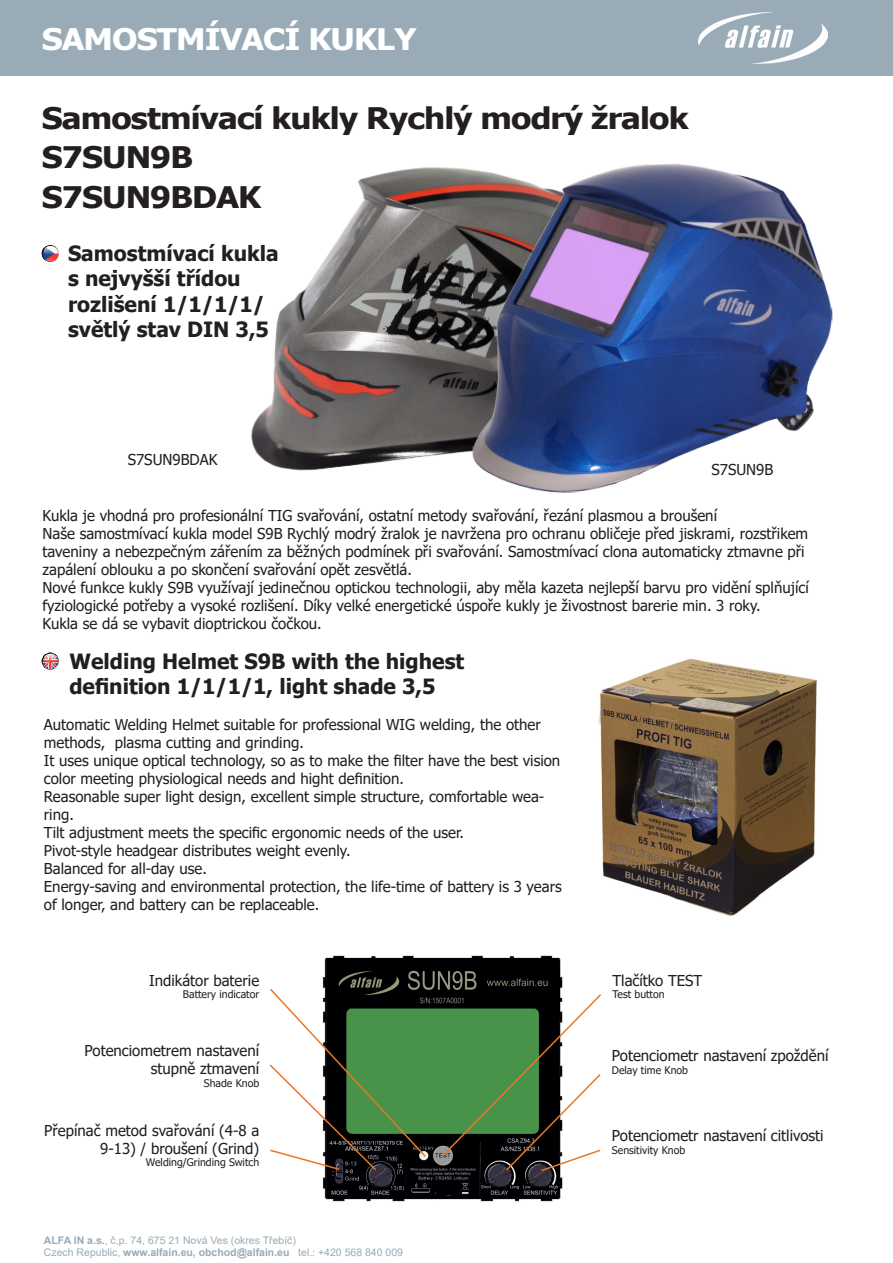
<style>
.page{position:relative;width:893px;height:1263px;background:#fff}
.page>*{position:absolute;margin:0;border:0;box-sizing:border-box;transform-origin:0 0}
.Nadpis_stroje{font:700 29.7px/39.6px "Tahoma";letter-spacing:-.025em;color:#231f20;scale:1.11 1}
.Zahlavi{font:700 29.7px "Tahoma";letter-spacing:-.025em;color:#fff;scale:1.11 1}
.Napis_stroje_malý{font:700 21px/25.2px "Tahoma";color:#231f20}
.t1{font:15px/18px "Tahoma";color:#231f20}
.t2{font:10.5px/12.6px "Arial";color:#98abb6}
.t3{font:10.5px "Tahoma";color:#231f20}
.s1{font-weight:700}
</style>
<div class="page">
<img style="left:251px;top:167px;width:213px;height:304px">
<div style="left:0;top:0;width:893px;height:75px;background:#98abb6"></div>
<img style="left:698px;top:13px;width:129px;height:51px">
<img style="left:598px;top:658px;width:219px;height:258px">
<img style="left:322px;top:955px;width:241px;height:249px">
<svg style="left:269px;top:987px;width:158px;height:185px"></svg>
<svg style="left:440px;top:992px;width:161px;height:180px"></svg>
<img style="left:464px;top:163px;width:369px;height:330px">
<svg style="left:42px;top:653px;width:17px;height:17px"></svg>
<svg style="left:42px;top:245px;width:17px;height:17px"></svg>
<p class="Zahlavi" style="left:42px;top:19px;width:339px">SAMOSTMÍVACÍ KUKLY</p>
<p class="Nadpis_stroje" style="left:42px;top:99px;width:584px">Samostmívací kukly Rychlý modrý žralok<br>S7SUN9B<br>S7SUN9BDAK</p>
<p class="Napis_stroje_malý" style="left:68px;top:242px;width:212px">Samostmívací kukla s nejvyšší třídou rozlišení 1/1/1/1/ světlý stav DIN 3,5</p>
<p class="t1" style="left:128px;top:451px;width:91px">S7SUN9BDAK</p>
<p class="t1" style="left:711px;top:461px;width:63px">S7SUN9B</p>
<p class="t1" style="left:43px;top:507px;width:767px">Kukla je vhodná pro profesionální TIG svařování, ostatní metody svařování, řezání plasmou a broušení<br>Naše samostmívací kukla model S9B Rychlý modrý žralok je navržena pro ochranu obličeje před jiskrami, rozstřikem taveniny a nebezpečným zářením za běžných podmínek při svařování. Samostmívací clona automaticky ztmavne při zapálení oblouku a po skončení svařování opět zesvětlá.</p>
<p class="t1" style="left:43px;top:579px;width:768px">Nové funkce kukly S9B využívají jedinečnou optickou technologii, aby měla kazeta nejlepší barvu pro vidění splňující fyziologické potřeby a vysoké rozlišení. Díky velké energetické úspoře kukly je živostnost barerie min. 3 roky.</p>
<p class="t1" style="left:43px;top:615px;width:281px">Kukla se dá se vybavit dioptrickou čočkou.</p>
<p class="Napis_stroje_malý" style="left:69px;top:649px;width:396px">Welding Helmet S9B with the highest definition 1/1/1/1, light shade 3,5</p>
<p class="t1" style="left:44px;top:716px;width:519px">Automatic Welding Helmet suitable for professional WIG welding, the other methods, plasma cutting and grinding.<br>It uses unique optical technology, so as to make the filter have the best vision color meeting physiological needs and hight definition.<br>Reasonable super light design, excellent simple structure, comfortable wea&shy;ring.<br>Tilt adjustment meets the specific ergonomic needs of the user.<br>Pivot-style headgear distributes weight evenly.<br>Balanced for all-day use.<br>Energy-saving and environmental protection, the life-time of battery is 3 years of longer, and battery can be replaceable.</p>
<p class="t1" style="left:149px;top:972px;width:112px">Indikátor baterie</p>
<p class="t3" style="left:183px;top:987px;width:78px">Battery indicator</p>
<p class="t1" style="left:85px;top:1042px;width:176px;text-align:right">Potenciometrem nastavení stupně ztmavení</p>
<p class="t3" style="left:204px;top:1076px;width:57px">Shade Knob</p>
<p class="t1" style="left:44px;top:1122px;width:216px;text-align:right">Přepínač metod svařování (4-8 a<br>9-13) / broušení (Grind)</p>
<p class="t3" style="left:146px;top:1155px;width:115px">Welding/Grinding Switch</p>
<p class="t2" style="left:44px;top:1234px;width:361px"><span class="s1">ALFA IN a.s.</span>, č,p. 74, 675 21 Nová Ves (okres Třebíč)<br>Czech Republic, <span class="s1">www.alfain.eu, obchod@alfain.eu</span> tel.: +420 568 840 009</p>
<p class="t1" style="left:612px;top:972px;width:91px">Tlačítko TEST</p>
<p class="t3" style="left:612px;top:987px;width:54px">Test button</p>
<p class="t1" style="left:612px;top:1048px;width:218px">Potenciometr nastavení zpoždění</p>
<p class="t3" style="left:612px;top:1063px;width:78px">Delay time Knob</p>
<p class="t1" style="left:612px;top:1128px;width:213px">Potenciometr nastavení citlivosti</p>
<p class="t3" style="left:612px;top:1143px;width:75px">Sensitivity Knob</p>
</div>
